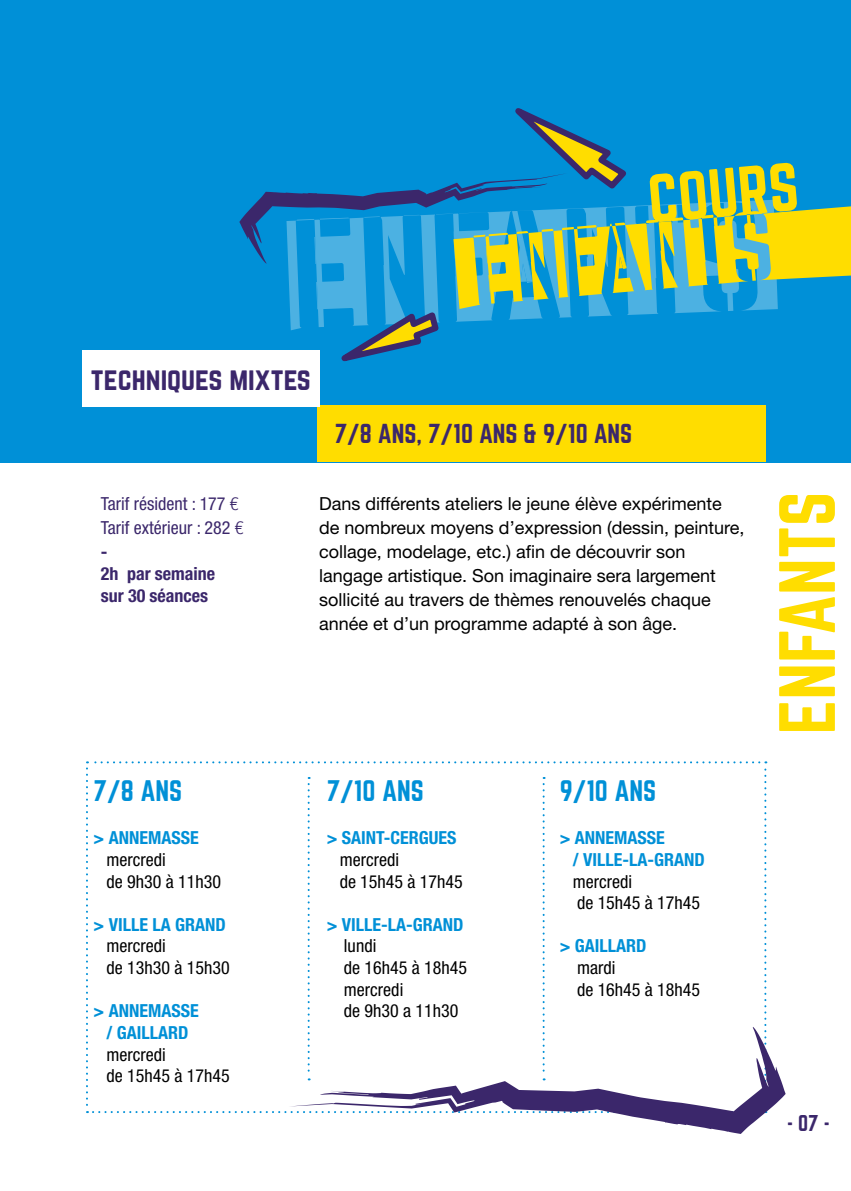
<style>
.page{position:relative;width:851px;height:1191px;background:#fff}
.page>*{position:absolute;margin:0;border:0;box-sizing:border-box;transform-origin:0 0}
.t1{font:69.6px "Norwester";color:#fd0}
.t2{font:28px "Norwester";color:#3b276b}
.t3{font:26px "Norwester";color:#0090d7}
.t4{font:24px "Norwester";color:#3b276b}
.t5{font:20px "Norwester";color:#3b276b}
.t6{font:18px/24px "Helvetica Neue LT Std";color:#000}
.t7{font:condensed 18px/21.6px "Helvetica Neue";color:#000}
.t8{font:700 condensed 18px/21.6px "Helvetica Neue";color:#0090d7;text-align:center}
.t9{font:condensed 18px/24px "Helvetica Neue";color:#3b276b}
.t10{font:700 condensed 18px/21.6px "Helvetica Neue";color:#3b276b}
.s1{font-family:"Helvetica Neue LT Std";font-weight:300}
.s2{font-weight:700}
</style>
<div class="page">
<div style="left:0;top:1px;width:850px;height:461px;background:#0090d7"></div>
<svg style="left:631px;top:309px;width:146px;height:6px"></svg>
<svg style="left:631px;top:205px;width:219px;height:104px"></svg>
<svg style="left:649px;top:162px;width:148px;height:60px"></svg>
<div style="left:317px;top:405px;width:448px;height:57px;background:#fd0"></div>
<div style="left:82px;top:350px;width:237px;height:57px;background:#fff"></div>
<svg style="left:239px;top:108px;width:392px;height:264px"></svg>
<svg style="left:86px;top:761px;width:680px;height:352px"></svg>
<svg style="left:288px;top:1026px;width:497px;height:108px"></svg>
<h2 class="t2" style="left:91px;top:365px;width:221px">techniques mixtes</h2>
<h3 class="t4" style="left:334px;top:422px;width:299px">7/8 ANS, 7/10 ANS &amp; 9/10 ANS</h3>
<p class="t9" style="left:101px;top:492px;width:144px">Tarif résident : 177 <span class="s1">€<br></span>Tarif extérieur : 282 <span class="s1">€ </span><span class="s2">-</span></p>
<p class="t10" style="left:101px;top:562px;width:116px">2h par semaine sur 30 séances</p>
<p class="t6" style="left:319px;top:492px;width:427px">Dans différents ateliers le jeune élève expérimente de nombreux moyens d’expression (dessin, peinture, collage, modelage, etc.) afin de découvrir son langage artistique. Son imaginaire sera largement sollicité au travers de thèmes renouvelés chaque année et d’un programme adapté à son âge.</p>
<h3 class="t3" style="left:94px;top:778px;width:90px">7/8 ANS</h3>
<p class="t8" style="left:94px;top:827px;width:107px">&gt; ANNEMASSE</p>
<p class="t7" style="left:107px;top:848px;width:116px">mercredi<br>de 9h30 à 11h30</p>
<p class="t8" style="left:94px;top:913px;width:134px">&gt; VILLE LA GRAND</p>
<p class="t7" style="left:107px;top:935px;width:125px">mercredi<br>de 13h30 à 15h30</p>
<p class="t8" style="left:94px;top:999px;width:107px">&gt; ANNEMASSE / GAILLARD</p>
<p class="t7" style="left:107px;top:1043px;width:125px">mercredi<br>de 15h45 à 17h45</p>
<h3 class="t3" style="left:326px;top:778px;width:99px">7/10 ANS</h3>
<p class="t8" style="left:326px;top:827px;width:131px">&gt; SAINT-CERGUES</p>
<p class="t7" style="left:339px;top:848px;width:125px">mercredi<br>de 15h45 à 17h45</p>
<p class="t8" style="left:326px;top:913px;width:138px">&gt; VILLE-LA-GRAND</p>
<p class="t7" style="left:344px;top:935px;width:125px">lundi<br>de 16h45 à 18h45 mercredi<br>de 9h30 a 11h30</p>
<h3 class="t3" style="left:559px;top:778px;width:98px">9/10 ANS</h3>
<p class="t8" style="left:572px;top:827px;width:133px;text-align:left;text-indent:-13px">&gt; ANNEMASSE<br>/ VILLE-LA-GRAND</p>
<p class="t7" style="left:572px;top:870px;width:129px">mercredi<br>de 15h45 à 17h45</p>
<p class="t8" style="left:559px;top:935px;width:88px">&gt; GAILLARD</p>
<p class="t7" style="left:577px;top:956px;width:125px">mardi<br>de 16h45 à 18h45</p>
<h1 class="t1" style="left:773px;top:734px;width:244px;rotate:-90deg">ENFANTS</h1>
<p class="t5" style="left:787px;top:1113px;width:44px">- 07 -</p>
</div>
